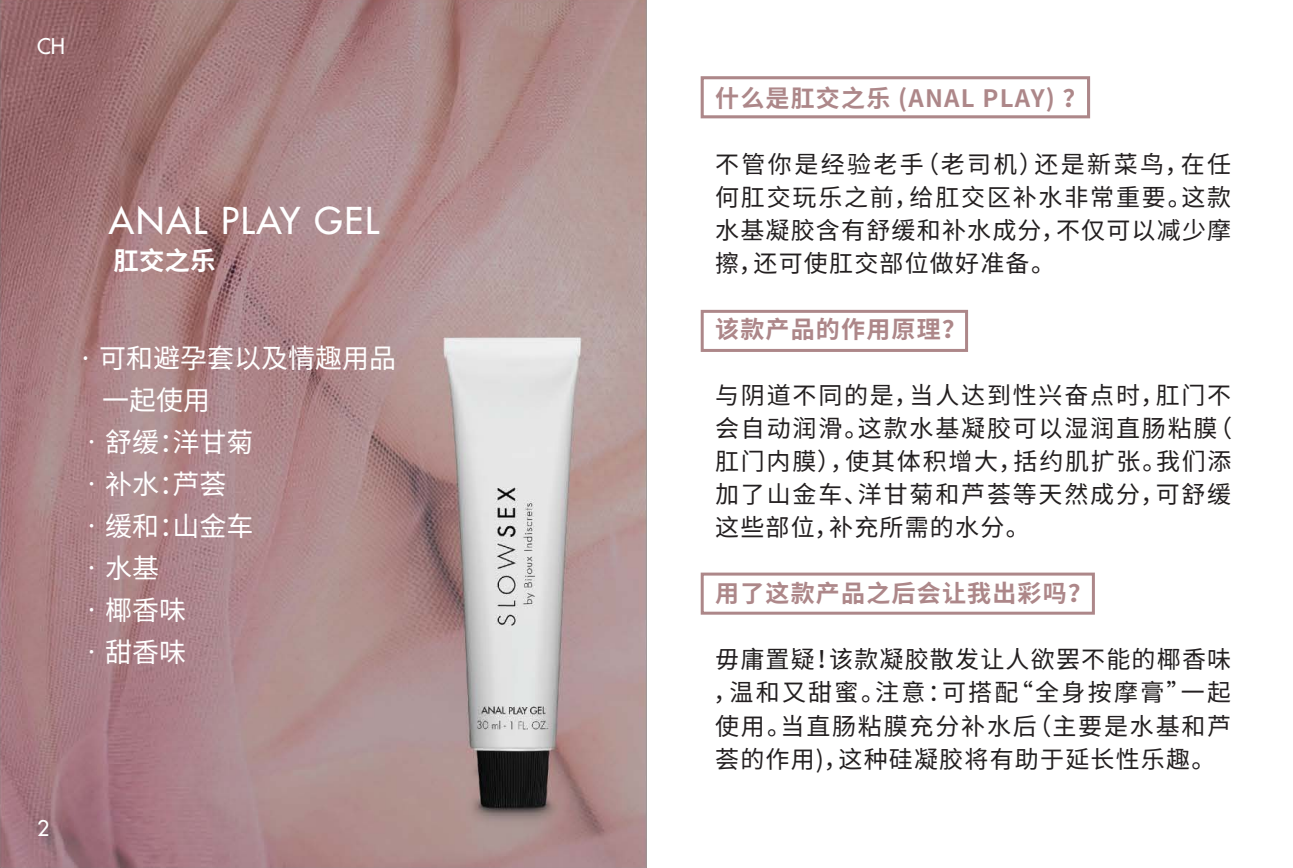
<style>
.page{position:relative;width:1293px;height:868px;background:#fff}
.page>*{position:absolute;margin:0;border:0;box-sizing:border-box;transform-origin:0 0}
.t1{font:500 36px "Futura Std";letter-spacing:.05em;color:#fff}
.t2{font:27px/42px "Noto Sans SC";color:#fff}
.t3{font:700 25.5px "Noto Sans SC";color:#fff}
.t4{font:24px/33px "Noto Sans SC";letter-spacing:.07em;color:#231f20;text-align:justify}
.t5{font:700 24px "Noto Sans SC";letter-spacing:.05em;color:#ad8789}
.t6{font:500 21px "Futura Std";color:#fff}
</style>
<div class="page">
<img style="left:0;top:0;width:1095px;height:867px">
<div style="left:700px;top:310px;width:268px;height:42px;border:3px solid #ad8789"></div>
<div style="left:701px;top:572px;width:394px;height:42px;border:3px solid #ad8789"></div>
<div style="left:700px;top:76px;width:390px;height:42px;border:3px solid #ad8789"></div>
<p class="t6" style="left:37px;top:33px;width:30px">CH</p>
<h1 class="t1" style="left:109px;top:198px;width:271px">ANAL PLAY GEL</h1>
<p class="t3" style="left:113px;top:246px;width:103px">肛交之乐</p>
<p class="t2" style="left:102px;top:337px;width:296px;text-indent:-24px">· 可和避孕套以及情趣用品一起使用</p>
<p class="t2" style="left:78px;top:421px;width:177px">•舒缓：洋甘菊</p>
<p class="t2" style="left:78px;top:464px;width:150px">•补水：芦荟</p>
<p class="t2" style="left:78px;top:506px;width:177px">•缓和：山金车</p>
<p class="t2" style="left:78px;top:548px;width:83px">•水基</p>
<p class="t2" style="left:78px;top:590px;width:110px">•椰香味</p>
<p class="t2" style="left:78px;top:632px;width:110px">•甜香味</p>
<p class="t6" style="left:37px;top:814px;width:14px">2</p>
<p class="t5" style="left:715px;top:85px;width:373px">什么是肛交之乐 (ANAL PLAY) ？</p>
<p class="t4" style="left:715px;top:148px;width:518px">不管你是经验老手（老司机）还是新菜鸟，在任何肛交玩乐之前，给肛交区补水非常重要。这款水基凝胶含有舒缓和补水成分，不仅可以减少摩擦，还可使肛交部位做好准备。</p>
<p class="t5" style="left:715px;top:316px;width:252px">该款产品的作用原理？</p>
<p class="t4" style="left:715px;top:379px;width:518px">与阴道不同的是，当人达到性兴奋点时，肛门不会自动润滑。这款水基凝胶可以湿润直肠粘膜（肛门内膜），使其体积增大，括约肌扩张。我们添加了山金车、洋甘菊和芦荟等天然成分，可舒缓这些部位，补充所需的水分。</p>
<p class="t5" style="left:715px;top:580px;width:378px">用了这款产品之后会让我出彩吗？</p>
<p class="t4" style="left:713px;top:643px;width:519px">毋庸置疑！该款凝胶散发让人欲罢不能的椰香味，温和又甜蜜。注意：可搭配“全身按摩膏”一起使用。当直肠粘膜充分补水后（主要是水基和芦荟的作用)，这种硅凝胶将有助于延长性乐趣。</p>
</div>
